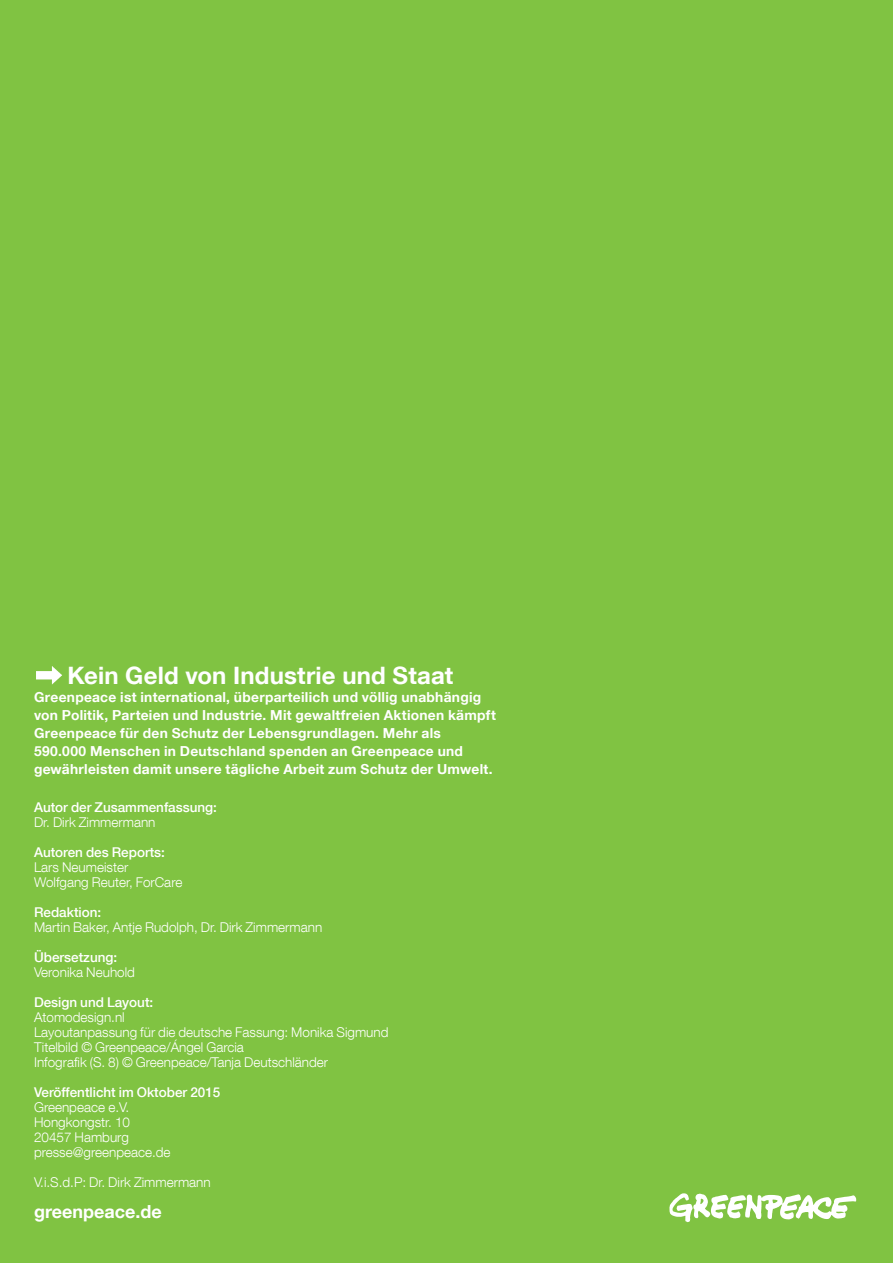
<style>
.page{position:relative;width:893px;height:1263px;background:#80c342}
.page>*{position:absolute;margin:0;border:0;box-sizing:border-box;transform-origin:0 0}
.Fließtext{font:700 24px "Helvetica Neue LT Com";letter-spacing:.005em;color:#fff}
.t1{font:700 18px "Helvetica Neue LT Com";color:#fff}
.Fließtext-2{font:700 13.8px/18px "Helvetica Neue LT Com";letter-spacing:.02em;color:#fff}
._02_BODY_CONTENTS_li{font:300 13.5px/15px "Helvetica Neue LT Com";color:#fff}
._02_BODY_CONTENTS_li-2{font:500 13.5px/15px "Helvetica Neue LT Com";color:#fff}
.s1{font-weight:300}
.s2{font-weight:500}
</style>
<div class="page">
<svg style="left:669px;top:1193px;width:187px;height:29px"></svg>
<img style="left:36px;top:666px;width:26px;height:19px">
<p class="Fließtext" style="left:67px;top:660px;width:387px">Kein Geld von Industrie und Staat</p>
<p class="Fließtext-2" style="left:34px;top:688px;width:463px">Greenpeace ist international, überparteilich und völlig unabhängig von Politik, Parteien und Industrie. Mit gewaltfreien Aktionen kämpft Greenpeace für den Schutz der Lebensgrundlagen. Mehr als 590.000 Menschen in Deutschland spenden an Greenpeace und gewährleisten damit unsere tägliche Arbeit zum Schutz der Umwelt.</p>
<p class="_02_BODY_CONTENTS_li-2" style="left:34px;top:799px;width:185px">Autor der Zusammenfassung:</p>
<p class="_02_BODY_CONTENTS_li" style="left:34px;top:814px;width:123px">Dr. Dirk Zimmermann</p>
<p class="_02_BODY_CONTENTS_li-2" style="left:34px;top:844px;width:133px">Autoren des Reports:<br><span class="s1">Lars Neumeister</span></p>
<p class="_02_BODY_CONTENTS_li" style="left:34px;top:874px;width:150px">Wolfgang Reuter, ForCare</p>
<p class="_02_BODY_CONTENTS_li" style="left:34px;top:904px;width:290px"><span class="s2">Redaktion:<br></span>Martin Baker, Antje Rudolph, Dr. Dirk Zimmermann</p>
<p class="_02_BODY_CONTENTS_li-2" style="left:34px;top:949px;width:85px">Übersetzung:</p>
<p class="_02_BODY_CONTENTS_li" style="left:34px;top:964px;width:103px">Veronika Neuhold</p>
<p class="_02_BODY_CONTENTS_li-2" style="left:34px;top:994px;width:121px">Design und Layout:<br><span class="s1">Atomodesign.nl</span></p>
<p class="_02_BODY_CONTENTS_li" style="left:34px;top:1024px;width:356px">Layoutanpassung für die deutsche Fassung: Monika Sigmund</p>
<p class="_02_BODY_CONTENTS_li" style="left:34px;top:1039px;width:211px">Titelbild © Greenpeace/Ángel Garcia</p>
<p class="_02_BODY_CONTENTS_li" style="left:34px;top:1054px;width:296px">Infografik (S. 8) © Greenpeace/Tanja Deutschländer</p>
<p class="_02_BODY_CONTENTS_li-2" style="left:34px;top:1084px;width:188px">Veröffentlicht im Oktober 2015<br><span class="s1">Greenpeace e.V.</span></p>
<p class="_02_BODY_CONTENTS_li" style="left:34px;top:1114px;width:98px">Hongkongstr. 10</p>
<p class="_02_BODY_CONTENTS_li" style="left:34px;top:1129px;width:97px">20457 Hamburg</p>
<p class="_02_BODY_CONTENTS_li" style="left:34px;top:1144px;width:138px">presse@greenpeace.de</p>
<p class="_02_BODY_CONTENTS_li" style="left:34px;top:1174px;width:178px">V.i.S.d.P: Dr. Dirk Zimmermann</p>
<p class="t1" style="left:34px;top:1200px;width:129px">greenpeace.de</p>
</div>
